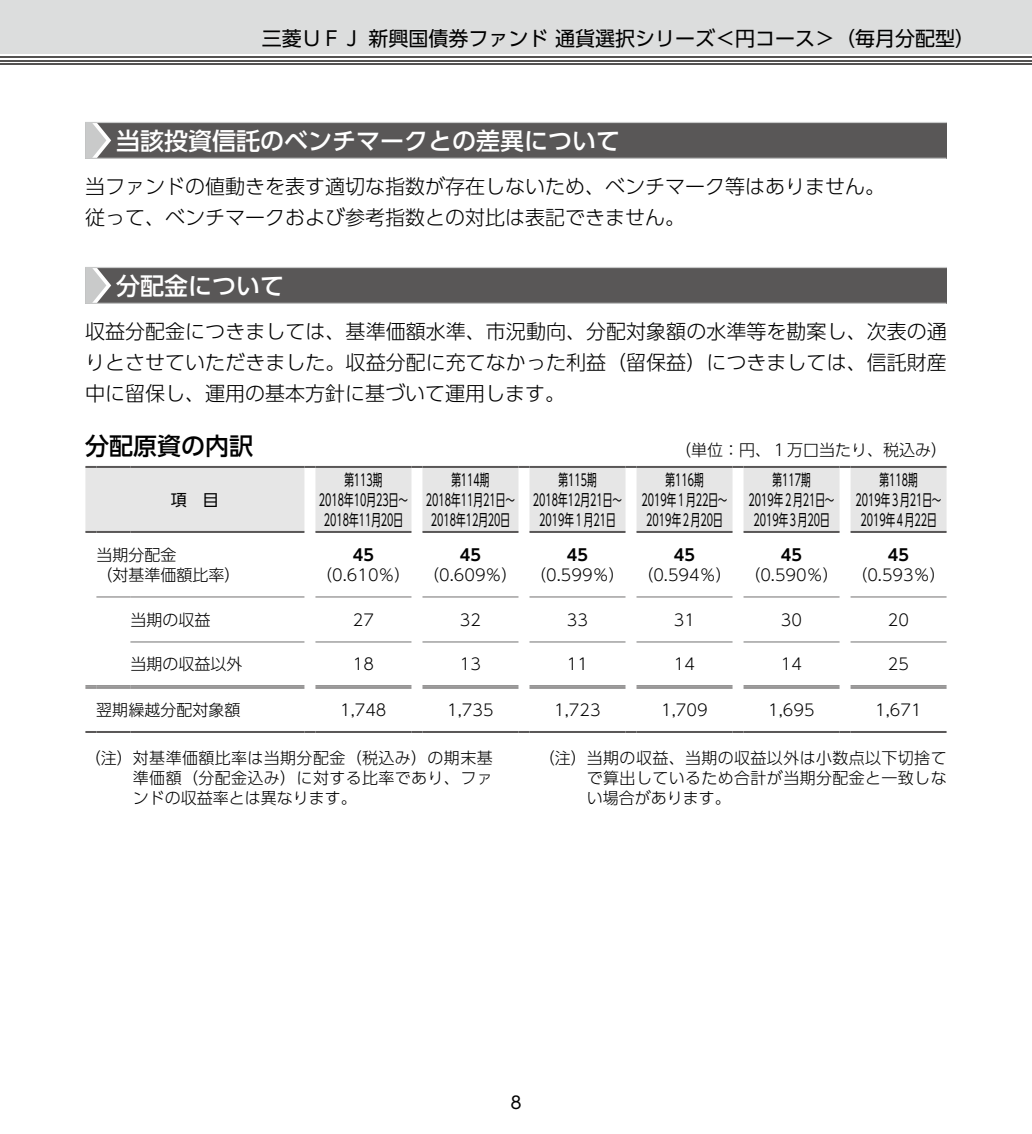
<style>
.page{position:relative;width:1032px;height:1134px;background:#fff}
.page>*{position:absolute;margin:0;border:0;box-sizing:border-box;transform-origin:0 0}
.t1{font:500 24px "UD Shin Go Pro";color:#fff}
.t2{font:500 24px "UD Shin Go Pro";color:#000}
.t3{font:300 20px/31px "UD Shin Go Pro";color:#000}
.t4{font:20px "UD Shin Go Pro";color:#000}
.t5{font:17px "UD Shin Go Pro";color:#000}
.t6{font:300 16px/20px "UD Shin Go Pro";color:#000;text-align:justify}
.t7{font:16px/20px "UD Shin Go Pro";color:#000;text-align:center;scale:.6 1}
.t8{font:700 16px "UD Shin Go Pro De";color:#000}
.t9{font:16px "UD Shin Go Pro";color:#000}
</style>
<div class="page">
<div style="left:0;top:0;width:1032px;height:54px;background:#dcdddd"></div>
<hr style="left:0;top:63px;width:1032px;height:2px;background:#545251">
<hr style="left:0;top:60px;width:1032px;height:1px;background:#545251">
<hr style="left:0;top:56px;width:1032px;height:2px;background:#545251">
<div style="left:85px;top:122px;width:862px;height:36px;background:#595757"></div>
<hr style="left:85px;top:158px;width:861px;height:1px;background:#c9caca">
<hr style="left:85px;top:122px;width:862px;height:1px;background:#c9caca">
<svg style="left:85px;top:123px;width:26px;height:35px"></svg>
<div style="left:85px;top:267px;width:862px;height:36px;background:#595757"></div>
<hr style="left:85px;top:303px;width:861px;height:1px;background:#c9caca">
<hr style="left:85px;top:267px;width:862px;height:1px;background:#c9caca">
<svg style="left:85px;top:268px;width:26px;height:35px"></svg>
<svg style="left:85px;top:468px;width:861px;height:64px;background:#e7e7e7"></svg>
<hr style="left:315px;top:597px;width:96px;height:1px;background:#727171">
<hr style="left:422px;top:597px;width:96px;height:1px;background:#727171">
<hr style="left:529px;top:597px;width:96px;height:1px;background:#727171">
<hr style="left:636px;top:597px;width:96px;height:1px;background:#727171">
<hr style="left:743px;top:597px;width:96px;height:1px;background:#727171">
<hr style="left:850px;top:597px;width:96px;height:1px;background:#727171">
<hr style="left:315px;top:642px;width:96px;height:1px;background:#727171">
<hr style="left:422px;top:642px;width:96px;height:1px;background:#727171">
<hr style="left:529px;top:642px;width:96px;height:1px;background:#727171">
<hr style="left:636px;top:642px;width:96px;height:1px;background:#727171">
<hr style="left:743px;top:642px;width:96px;height:1px;background:#727171">
<hr style="left:850px;top:642px;width:96px;height:1px;background:#727171">
<hr style="left:130px;top:597px;width:174px;height:1px;background:#727171">
<hr style="left:130px;top:642px;width:174px;height:1px;background:#727171">
<svg style="left:85px;top:466px;width:11px;height:2px"></svg>
<hr style="left:96px;top:466px;width:34px;height:2px;background:#595757">
<hr style="left:130px;top:466px;width:174px;height:2px;background:#595757">
<svg style="left:304px;top:466px;width:11px;height:2px"></svg>
<hr style="left:315px;top:466px;width:96px;height:2px;background:#595757">
<svg style="left:411px;top:466px;width:11px;height:2px"></svg>
<hr style="left:422px;top:466px;width:96px;height:2px;background:#595757">
<svg style="left:518px;top:466px;width:11px;height:2px"></svg>
<hr style="left:529px;top:466px;width:96px;height:2px;background:#595757">
<svg style="left:625px;top:466px;width:11px;height:2px"></svg>
<hr style="left:636px;top:466px;width:96px;height:2px;background:#595757">
<svg style="left:732px;top:466px;width:11px;height:2px"></svg>
<hr style="left:743px;top:466px;width:96px;height:2px;background:#595757">
<svg style="left:839px;top:466px;width:11px;height:2px"></svg>
<hr style="left:850px;top:466px;width:96px;height:2px;background:#595757">
<hr style="left:96px;top:597px;width:34px;height:1px;background:#727171">
<svg style="left:85px;top:531px;width:11px;height:2px"></svg>
<hr style="left:96px;top:531px;width:34px;height:2px;background:#595757">
<hr style="left:130px;top:531px;width:174px;height:2px;background:#595757">
<hr style="left:315px;top:531px;width:96px;height:2px;background:#595757">
<hr style="left:422px;top:531px;width:96px;height:2px;background:#595757">
<hr style="left:529px;top:531px;width:96px;height:2px;background:#595757">
<hr style="left:636px;top:531px;width:96px;height:2px;background:#595757">
<hr style="left:743px;top:531px;width:96px;height:2px;background:#595757">
<hr style="left:850px;top:531px;width:96px;height:2px;background:#595757">
<svg style="left:85px;top:731px;width:11px;height:2px"></svg>
<hr style="left:96px;top:731px;width:34px;height:2px;background:#595757">
<hr style="left:130px;top:731px;width:174px;height:2px;background:#595757">
<svg style="left:304px;top:731px;width:11px;height:2px"></svg>
<hr style="left:315px;top:731px;width:96px;height:2px;background:#595757">
<svg style="left:411px;top:731px;width:11px;height:2px"></svg>
<hr style="left:422px;top:731px;width:96px;height:2px;background:#595757">
<svg style="left:518px;top:731px;width:11px;height:2px"></svg>
<hr style="left:529px;top:731px;width:96px;height:2px;background:#595757">
<svg style="left:625px;top:731px;width:11px;height:2px"></svg>
<hr style="left:636px;top:731px;width:96px;height:2px;background:#595757">
<svg style="left:732px;top:731px;width:11px;height:2px"></svg>
<hr style="left:743px;top:731px;width:96px;height:2px;background:#595757">
<svg style="left:839px;top:731px;width:11px;height:2px"></svg>
<hr style="left:850px;top:731px;width:96px;height:2px;background:#595757">
<svg style="left:85px;top:685px;width:11px;height:3px"></svg>
<hr style="left:96px;top:685px;width:34px;height:1px;background:#595757">
<hr style="left:96px;top:687px;width:34px;height:1px;background:#595757">
<hr style="left:130px;top:685px;width:174px;height:1px;background:#595757">
<hr style="left:130px;top:687px;width:174px;height:1px;background:#595757">
<hr style="left:315px;top:685px;width:96px;height:1px;background:#595757">
<hr style="left:315px;top:687px;width:96px;height:1px;background:#595757">
<hr style="left:422px;top:685px;width:96px;height:1px;background:#595757">
<hr style="left:422px;top:687px;width:96px;height:1px;background:#595757">
<hr style="left:529px;top:685px;width:96px;height:1px;background:#595757">
<hr style="left:529px;top:687px;width:96px;height:1px;background:#595757">
<hr style="left:636px;top:685px;width:96px;height:1px;background:#595757">
<hr style="left:636px;top:687px;width:96px;height:1px;background:#595757">
<hr style="left:743px;top:685px;width:96px;height:1px;background:#595757">
<hr style="left:743px;top:687px;width:96px;height:1px;background:#595757">
<hr style="left:850px;top:685px;width:96px;height:1px;background:#595757">
<hr style="left:850px;top:687px;width:96px;height:1px;background:#595757">
<p class="t4" style="left:262px;top:22px;width:715px">三菱ＵＦＪ 新興国債券ファンド 通貨選択シリーズ＜円コース＞（毎月分配型）</p>
<h1 class="t1" style="left:116px;top:121px;width:505px">当該投資信託のベンチマークとの差異について</h1>
<p class="t3" style="left:85px;top:170px;width:801px">当ファンドの値動きを表す適切な指数が存在しないため、ベンチマーク等はありません。従って、ベンチマークおよび参考指数との対比は表記できません。</p>
<h1 class="t1" style="left:116px;top:266px;width:169px">分配金について</h1>
<p class="t3" style="left:85px;top:315px;width:863px;text-align:justify">収益分配金につきましては、基準価額水準、市況動向、分配対象額の水準等を勘案し、次表の通りとさせていただきました。収益分配に充てなかった利益（留保益）につきましては、信託財産中に留保し、運用の基本方針に基づいて運用します。</p>
<h1 class="t2" style="left:85px;top:426px;width:169px">分配原資の内訳</h1>
<p class="t6" style="left:675px;top:439px;width:273px">（単位：円、１万口当たり、税込み）</p>
<p class="t9" style="left:171px;top:486px;width:50px">項　目</p>
<p class="t7" style="left:319px;top:469px;width:150px">第113期<br>2018年10月23日～<br>2018年11月20日</p>
<p class="t7" style="left:426px;top:469px;width:150px">第114期<br>2018年11月21日～<br>2018年12月20日</p>
<p class="t7" style="left:533px;top:469px;width:150px">第115期<br>2018年12月21日～<br>2019年１月21日</p>
<p class="t7" style="left:641px;top:469px;width:145px">第116期<br>2019年１月22日～<br>2019年２月20日</p>
<p class="t7" style="left:748px;top:469px;width:145px">第117期<br>2019年２月21日～<br>2019年３月20日</p>
<p class="t7" style="left:855px;top:469px;width:145px">第118期<br>2019年３月21日～<br>2019年４月22日</p>
<p class="t6" style="left:96px;top:544px;width:146px">当期分配金<br>（対基準価額比率）</p>
<p class="t8" style="left:353px;top:542px;width:23px">45</p>
<p class="t6" style="left:316px;top:564px;width:96px">（0.610％）</p>
<p class="t8" style="left:460px;top:542px;width:23px">45</p>
<p class="t6" style="left:423px;top:564px;width:96px">（0.609％）</p>
<p class="t8" style="left:567px;top:542px;width:23px">45</p>
<p class="t6" style="left:530px;top:564px;width:96px">（0.599％）</p>
<p class="t8" style="left:674px;top:542px;width:23px">45</p>
<p class="t6" style="left:637px;top:564px;width:96px">（0.594％）</p>
<p class="t8" style="left:781px;top:542px;width:23px">45</p>
<p class="t6" style="left:744px;top:564px;width:96px">（0.590％）</p>
<p class="t8" style="left:888px;top:542px;width:23px">45</p>
<p class="t6" style="left:851px;top:564px;width:96px">（0.593％）</p>
<p class="t6" style="left:130px;top:609px;width:82px">当期の収益</p>
<p class="t6" style="left:353px;top:609px;width:23px">27</p>
<p class="t6" style="left:460px;top:609px;width:23px">32</p>
<p class="t6" style="left:567px;top:609px;width:23px">33</p>
<p class="t6" style="left:674px;top:609px;width:23px">31</p>
<p class="t6" style="left:781px;top:609px;width:23px">30</p>
<p class="t6" style="left:888px;top:609px;width:23px">20</p>
<p class="t6" style="left:130px;top:653px;width:114px">当期の収益以外</p>
<p class="t6" style="left:353px;top:653px;width:23px">18</p>
<p class="t6" style="left:460px;top:653px;width:23px">13</p>
<p class="t6" style="left:567px;top:653px;width:23px">11</p>
<p class="t6" style="left:674px;top:653px;width:23px">14</p>
<p class="t6" style="left:781px;top:653px;width:23px">14</p>
<p class="t6" style="left:888px;top:653px;width:23px">25</p>
<p class="t6" style="left:96px;top:699px;width:146px">翌期繰越分配対象額</p>
<p class="t6" style="left:340px;top:699px;width:48px">1,748</p>
<p class="t6" style="left:447px;top:699px;width:48px">1,735</p>
<p class="t6" style="left:554px;top:699px;width:48px">1,723</p>
<p class="t6" style="left:661px;top:699px;width:48px">1,709</p>
<p class="t6" style="left:768px;top:699px;width:48px">1,695</p>
<p class="t6" style="left:875px;top:699px;width:48px">1,671</p>
<p class="t6" style="left:133px;top:747px;width:361px;text-indent:-48px">（注）対基準価額比率は当期分配金（税込み）の期末基準価額（分配金込み）に対する比率であり、ファンドの収益率とは異なります。</p>
<p class="t6" style="left:587px;top:747px;width:361px;text-indent:-48px">（注）当期の収益、当期の収益以外は小数点以下切捨てで算出しているため合計が当期分配金と一致しない場合があります。</p>
<p class="t5" style="left:510px;top:1089px;width:13px">8</p>
</div>
